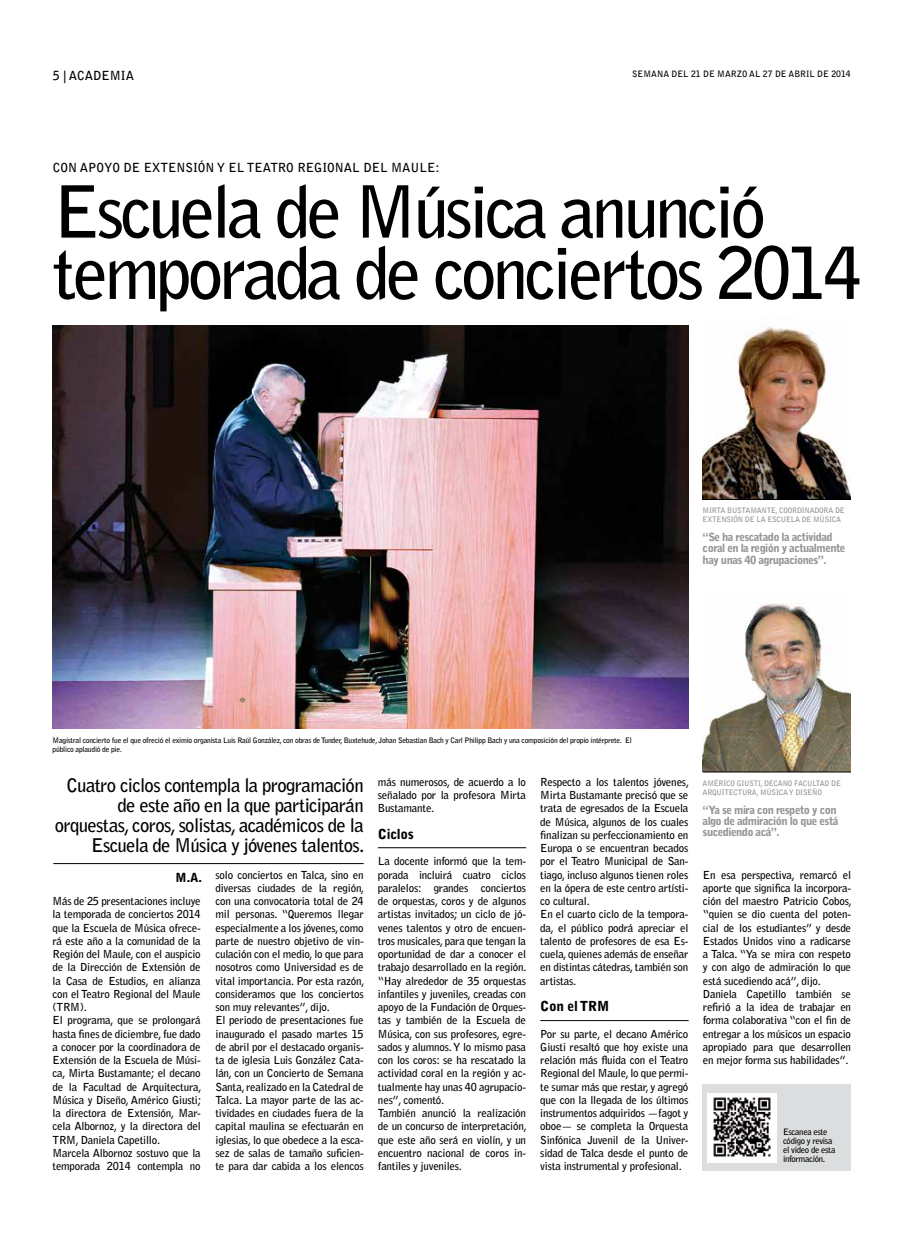
<style>
.page{position:relative;width:904px;height:1241px;background:#fff}
.page>*{position:absolute;margin:0;border:0;box-sizing:border-box;transform-origin:0 0}
.t1{font:700 71.25px/61.2px "Bell Gothic Std";letter-spacing:-.055em;color:#000}
.t2{font:700 18.75px/20px "Bell Gothic Std";letter-spacing:-.035em;color:#000;text-align:right}
.t3{font:900 13.75px "Bell Gothic Std";letter-spacing:-.02em;color:#000}
.t4{font:700 12.5px "Bell Gothic Std";color:#000}
.t5{font:900 12.5px "Bell Gothic Std";color:#000}
.t6{font:900 11.25px/11.2px "Bell Gothic Std";letter-spacing:-.05em;color:#939598}
.t7{font:700 11px/13.2px "Bell Gothic Std";letter-spacing:-.02em;color:#000}
.t8{font:700 8.75px/8.8px "Bell Gothic Std";letter-spacing:-.04em;color:#000}
.t9{font:700 8.75px "Bell Gothic Std";color:#000}
.t10{font:700 7.5px/9px "Bell Gothic Std";letter-spacing:-.03em;color:#000}
.t11{font:700 7.5px/8.8px "Bell Gothic Std";letter-spacing:-.03em;color:#939598}
</style>
<div class="page">
<hr style="left:53px;top:863px;width:311px;height:1px;background:#000">
<img style="left:53px;top:326px;width:635px;height:402px">
<img style="left:702px;top:318px;width:149px;height:181px">
<img style="left:702px;top:603px;width:149px;height:168px">
<hr style="left:702px;top:499px;width:149px;height:1px;background:#000">
<hr style="left:702px;top:771px;width:149px;height:1px;background:#000">
<div style="left:702px;top:1083px;width:148px;height:86px;background:#dbdddf"></div>
<img style="left:707px;top:1093px;width:69px;height:69px">
<hr style="left:540px;top:1020px;width:148px;height:1px;background:#000">
<hr style="left:378px;top:847px;width:148px;height:1px;background:#000">
<p class="t4" style="left:53px;top:68px;width:83px">5 | ACADEMIA</p>
<p class="t9" style="left:632px;top:69px;width:220px">SEMANA DEL 21 DE MARZO AL 27 DE ABRIL DE 2014</p>
<p class="t4" style="left:53px;top:160px;width:388px">CON APOYO DE EXTENSIÓN Y EL TEATRO REGIONAL DEL MAULE:</p>
<h1 class="t1" style="left:53px;top:181px;width:811px">Escuela de Música anunció temporada de conciertos 2014</h1>
<p class="t11" style="left:702px;top:506px;width:144px">MIRTA BUSTAMANTE, COORDINADORA DE<br>EXTENSIÓN DE LA ESCUELA DE MÚSICA</p>
<p class="t6" style="left:702px;top:531px;width:144px">“Se ha rescatado la actividad coral en la región y actualmente hay unas 40 agrupaciones”.</p>
<p class="t10" style="left:53px;top:735px;width:581px">Magistral concierto fue el que ofreció el eximio organista Luis Raúl González, con obras de Tunder, Buxtehude, Johan Sebastian Bach y Carl Philipp Bach y una composición del propio intérprete. El público aplaudió de pie.</p>
<h2 class="t2" style="left:55px;top:774px;width:311px">Cuatro ciclos contempla la programación de este año en la que participarán orquestas, coros, solistas, académicos de la Escuela de Música y jóvenes talentos.</h2>
<p class="t5" style="left:176px;top:870px;width:28px">M.A.</p>
<p class="t7" style="left:53px;top:894px;width:150px">Más de 25 presentaciones incluye la temporada de conciertos 2014 que la Escuela de Música ofrece&shy;rá este año a la comunidad de la<br>Región del Maule, con el auspicio de la Dirección de Extensión de la Casa de Estudios, en alianza con el Teatro Regional del Maule (TRM).<br>El programa, que se prolongará hasta fines de diciembre, fue dado a conocer por la coordinadora de<br>Extensión de la Escuela de Músi&shy;ca, Mirta Bustamante; el decano de la Facultad de Arquitectura,<br>Música y Diseño, Américo Giusti; la directora de Extensión, Mar&shy;cela Albornoz, y la directora del<br>TRM, Daniela Capetillo.<br>Marcela Albornoz sostuvo que la temporada 2014 contempla no</p>
<p class="t7" style="left:215px;top:867px;width:150px">solo conciertos en Talca, sino en diversas ciudades de la región, con una convocatoria total de 24 mil personas. “Queremos llegar especialmente a los jóvenes, como parte de nuestro objetivo de vin&shy;culación con el medio, lo que para nosotros como Universidad es de vital importancia. Por esta razón, consideramos que los conciertos son muy relevantes”, dijo.<br>El periodo de presentaciones fue inaugurado el pasado martes 15 de abril por el destacado organis&shy;ta de iglesia Luis González Cata&shy;lán, con un Concierto de Semana<br>Santa, realizado en la Catedral de<br>Talca. La mayor parte de las ac&shy;tividades en ciudades fuera de la capital maulina se efectuarán en iglesias, lo que obedece a la esca&shy;sez de salas de tamaño suficien&shy;te para dar cabida a los elencos</p>
<p class="t7" style="left:378px;top:775px;width:150px;text-align:justify">más numerosos, de acuerdo a lo señalado por la profesora Mirta Bustamante.</p>
<p class="t3" style="left:378px;top:825px;width:38px">Ciclos</p>
<p class="t7" style="left:378px;top:854px;width:150px">La docente informó que la tem&shy;porada incluirá cuatro ciclos paralelos: grandes conciertos de orquestas, coros y de algunos artistas invitados; un ciclo de jó&shy;venes talentos y otro de encuen&shy;tros musicales, para que tengan la oportunidad de dar a conocer el trabajo desarrollado en la región. “Hay alrededor de 35 orquestas infantiles y juveniles, creadas con apoyo de la Fundación de Orques&shy;tas y también de la Escuela de<br>Música, con sus profesores, egre&shy;sados y alumnos. Y lo mismo pasa con los coros: se ha rescatado la actividad coral en la región y ac&shy;tualmente hay unas 40 agrupacio&shy;nes”, comentó.<br>También anunció la realización de un concurso de interpretación, que este año será en violín, y un encuentro nacional de coros in&shy;fantiles y juveniles.</p>
<p class="t7" style="left:540px;top:775px;width:150px">Respecto a los talentos jóvenes,<br>Mirta Bustamante precisó que se trata de egresados de la Escuela de Música, algunos de los cuales finalizan su perfeccionamiento en<br>Europa o se encuentran becados por el Teatro Municipal de San&shy;tiago, incluso algunos tienen roles en la ópera de este centro artísti&shy;co cultural.<br>En el cuarto ciclo de la tempora&shy;da, el público podrá apreciar el talento de profesores de esa Es&shy;cuela, quienes además de enseñar en distintas cátedras, también son artistas.</p>
<p class="t3" style="left:540px;top:997px;width:70px">Con el TRM</p>
<p class="t7" style="left:540px;top:1026px;width:150px;text-align:justify">Por su parte, el decano Américo Giusti resaltó que hoy existe una relación más fluida con el Teatro Regional del Maule, lo que permi&shy;te sumar más que restar, y agregó que con la llegada de los últimos instrumentos adquiridos —fagot y oboe— se completa la Orquesta Sinfónica Juvenil de la Univer&shy;sidad de Talca desde el punto de vista instrumental y profesional.</p>
<p class="t11" style="left:702px;top:778px;width:140px">AMÉRICO GIUSTI, DECANO FACULTAD DE<br>ARQUITECTURA, MÚSICA Y DISEÑO</p>
<p class="t6" style="left:702px;top:804px;width:137px">“Ya se mira con respeto y con algo de admiración lo que está sucediendo acá”.</p>
<p class="t7" style="left:703px;top:867px;width:150px">En esa perspectiva, remarcó el aporte que significa la incorpora&shy;ción del maestro Patricio Cobos, “quien se dio cuenta del poten&shy;cial de los estudiantes” y desde<br>Estados Unidos vino a radicarse a Talca. “Ya se mira con respeto y con algo de admiración lo que está sucediendo acá”, dijo.<br>Daniela Capetillo también se refirió a la idea de trabajar en forma colaborativa “con el fin de entregar a los músicos un espacio apropiado para que desarrollen en mejor forma sus habilidades”.</p>
<p class="t8" style="left:783px;top:1127px;width:54px">Escanea este código y revisa el video de esta información.</p>
</div>
